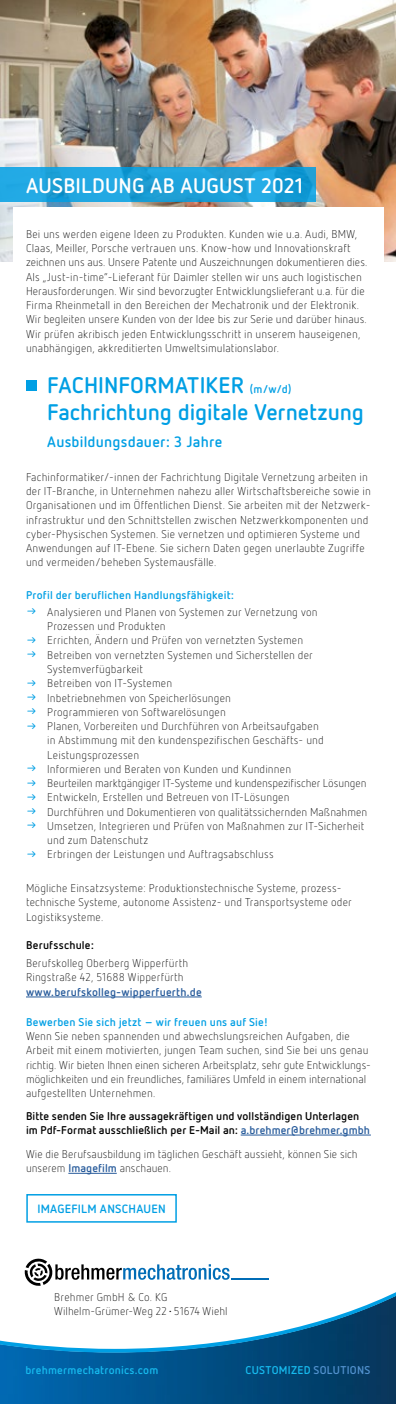
<style>
.page{position:relative;width:396px;height:1404px;background:#fff}
.page>*{position:absolute;margin:0;border:0;box-sizing:border-box;transform-origin:0 0}
.t1{font:700 22.5px/27px "Netto Pro";color:#009fe4}
.t2{font:700 21px "Netto Pro";letter-spacing:.005em;color:#fff}
.t3{font:700 15px "Netto Pro";letter-spacing:.015em;color:#009fe4}
.t4{font:700 12px "Netto Pro";letter-spacing:.02em;color:#009fe4}
.t5{font:300 11.25px/14.2px "Netto Pro";letter-spacing:.015em;color:#000}
.t6{font:700 11.25px/14.2px "Netto Pro";letter-spacing:.005em;color:#000}
.t7{font:700 11.25px "Netto Pro";letter-spacing:.015em;color:#009fe4}
.t8{font:300 11.25px "Netto Pro";letter-spacing:-.005em;color:#000}
.t9{font:700 11.25px "Netto Pro";letter-spacing:.02em;color:#17bbef}
.t10{font:700 11.25px "Netto Pro";letter-spacing:.02em;color:#275b9b}
.s1{font-size:11.25px}
.s2{font-weight:700;font-size:8.25px;color:#009fe4}
.s3{color:#275b9b}
.s4{font-weight:700;color:#275b9b}
.s5{color:#5291ce}
</style>
<div class="page">
<img style="left:0;top:0;width:395px;height:262px">
<div style="left:14px;top:207px;width:370px;height:289px;background:#fff"></div>
<hr style="left:26px;top:996px;width:175px;height:1px;background:#275b9b">
<hr style="left:240px;top:1134px;width:130px;height:1px;background:#275b9b">
<hr style="left:68px;top:1172px;width:49px;height:1px;background:#275b9b">
<div style="left:26px;top:380px;width:11px;height:11px;background:#009fe4"></div>
<svg style="left:0;top:167px;width:315px;height:35px;background:#1da2db"></svg>
<img style="left:0;top:1352px;width:395px;height:51px">
<svg style="left:0;top:1292px;width:395px;height:60px"></svg>
<svg style="left:24px;top:1258px;width:205px;height:27px"></svg>
<hr style="left:231px;top:1277px;width:37px;height:2px;background:#006cb6">
<div style="left:26px;top:1193px;width:151px;height:29px;border:2px solid #009fe4"></div>
<h2 class="t2" style="left:26px;top:172px;width:278px">AUSBILDUNG AB AUGUST 2021</h2>
<p class="t5" style="left:26px;top:226px;width:342px">Bei uns werden eigene Ideen zu Produkten. Kunden wie u.a. Audi, BMW, Claas, Meiller, Porsche vertrauen uns. Know-how und Innovationskraft zeichnen uns aus. Unsere Patente und Auszeichnungen dokumentieren dies.<br>Als „Just-in-time“-Lieferant für Daimler stellen wir uns auch logistischen Herausforderungen. Wir sind bevorzugter Entwicklungslieferant u.a. für die Firma Rheinmetall in den Bereichen der Mechatronik und der Elektronik.<br>Wir begleiten unsere Kunden von der Idee bis zur Serie und darüber hinaus.<br>Wir prüfen akribisch jeden Entwicklungsschritt in unserem hauseigenen, unabhängigen, akkreditierten Umweltsimulationslabor.</p>
<h1 class="t1" style="left:47px;top:370px;width:318px">FACHINFORMATIKER <span class="s1">(m/w/d)<br></span>Fachrichtung digitale Vernetzung</h1>
<h3 class="t3" style="left:47px;top:432px;width:176px">Ausbildungsdauer: 3 Jahre</h3>
<p class="t5" style="left:26px;top:469px;width:346px">Fachinformatiker/-innen der Fachrichtung Digitale Vernetzung arbeiten in der IT-Branche, in Unternehmen nahezu aller Wirtschaftsbereiche sowie in Organisationen und im Öffentlichen Dienst. Sie arbeiten mit der Netzwerk&shy;infrastruktur und den Schnittstellen zwischen Netzwerkkomponenten und cyber-Physischen Systemen. Sie vernetzen und optimieren Systeme und Anwendungen auf IT-Ebene. Sie sichern Daten gegen unerlaubte Zugriffe und vermeiden/beheben Systemausfälle.</p>
<p class="t7" style="left:26px;top:588px;width:209px">Profil der beruflichen Handlungsfähigkeit:</p>
<p class="t5" style="left:47px;top:604px;width:271px;text-indent:-21px"><span class="s2">→</span> Analysieren und Planen von Systemen zur Vernetzung von<br>Prozessen und Produkten</p>
<p class="t5" style="left:26px;top:633px;width:278px"><span class="s2">→</span> Errichten, Ändern und Prüfen von vernetzten Systemen</p>
<p class="t5" style="left:47px;top:647px;width:267px;text-indent:-21px"><span class="s2">→</span> Betreiben von vernetzten Systemen und Sicherstellen der<br>Systemverfügbarkeit</p>
<p class="t5" style="left:26px;top:675px;width:147px"><span class="s2">→</span> Betreiben von IT-Systemen</p>
<p class="t5" style="left:26px;top:690px;width:206px"><span class="s2">→</span> Inbetriebnehmen von Speicherlösungen</p>
<p class="t5" style="left:26px;top:704px;width:201px"><span class="s2">→</span> Programmieren von Softwarelösungen</p>
<p class="t5" style="left:47px;top:718px;width:278px;text-indent:-21px"><span class="s2">→</span> Planen, Vorbereiten und Durchführen von Arbeitsaufgaben in Abstimmung mit den kundenspezifischen Geschäfts- und<br>Leistungsprozessen</p>
<p class="t5" style="left:26px;top:761px;width:266px"><span class="s2">→</span> Informieren und Beraten von Kunden und Kundinnen</p>
<p class="t8" style="left:26px;top:776px;width:342px"><span class="s2">→</span> Beurteilen marktgängiger IT-Systeme und kundenspezifischer Lösungen</p>
<p class="t5" style="left:26px;top:789px;width:265px"><span class="s2">→</span> Entwickeln, Erstellen und Betreuen von IT-Lösungen</p>
<p class="t5" style="left:26px;top:804px;width:342px"><span class="s2">→</span> Durchführen und Dokumentieren von qualitätssichernden Maßnahmen</p>
<p class="t5" style="left:47px;top:818px;width:318px;text-indent:-21px"><span class="s2">→</span> Umsetzen, Integrieren und Prüfen von Maßnahmen zur IT-Sicherheit und zum Datenschutz</p>
<p class="t5" style="left:26px;top:846px;width:249px"><span class="s2">→</span> Erbringen der Leistungen und Auftragsabschluss</p>
<p class="t5" style="left:26px;top:880px;width:327px">Mögliche Einsatzsysteme: Produktionstechnische Systeme, prozess&shy;technische Systeme, autonome Assistenz- und Transportsysteme oder<br>Logistiksysteme.</p>
<p class="t6" style="left:26px;top:937px;width:69px">Berufsschule:</p>
<p class="t5" style="left:26px;top:955px;width:164px">Berufskolleg Oberberg Wipperfürth<br>Ringstraße 42, 51688 Wipperfürth</p>
<p class="t10" style="left:26px;top:984px;width:177px">www.berufskolleg-wipperfuerth.de</p>
<p class="t7" style="left:26px;top:1014px;width:243px">Bewerben Sie sich jetzt – wir freuen uns auf Sie!</p>
<p class="t5" style="left:26px;top:1028px;width:346px">Wenn Sie neben spannenden und abwechslungsreichen Aufgaben, die Arbeit mit einem motivierten, jungen Team suchen, sind Sie bei uns genau richtig. Wir bieten Ihnen einen sicheren Arbeitsplatz, sehr gute Entwicklungs&shy;möglichkeiten und ein freundliches, familiäres Umfeld in einem international aufgestellten Unternehmen.</p>
<p class="t6" style="left:26px;top:1107px;width:345px">Bitte senden Sie Ihre aussagekräftigen und vollständigen Unterlagen im Pdf-Format ausschließlich per E-Mail an: <span class="s3">a.brehmer@brehmer.gmbh</span></p>
<p class="t5" style="left:26px;top:1146px;width:333px">Wie die Berufsausbildung im täglichen Geschäft aussieht, können Sie sich unserem <span class="s4">Imagefilm</span> anschauen.</p>
<p class="t4" style="left:37px;top:1200px;width:130px">IMAGEFILM ANSCHAUEN</p>
<p class="t5" style="left:54px;top:1289px;width:175px">Brehmer GmbH &amp; Co. KG<br>Wilhelm-Grümer-Weg 22 • 51674 Wiehl</p>
<p class="t9" style="left:25px;top:1362px;width:134px">brehmermechatronics.com</p>
<p class="t9" style="left:245px;top:1362px;width:126px">CUSTOMIZED <span class="s5">SOLUTIONS</span></p>
</div>
